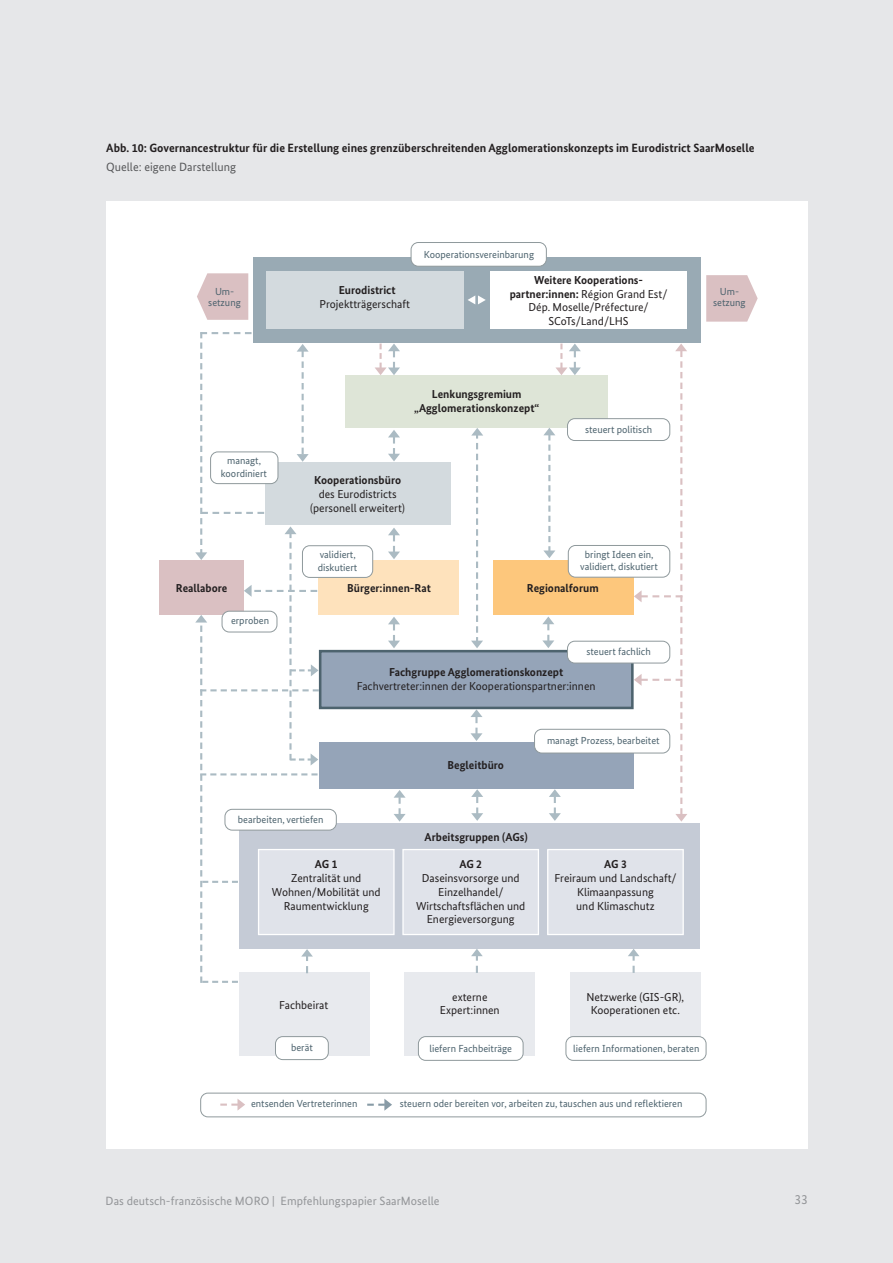
<style>
.page{position:relative;width:893px;height:1263px;background:#e6e7e9}
.page>*{position:absolute;margin:0;border:0;box-sizing:border-box;transform-origin:0 0}
.t1{font:13.5px "Bundes Sans";color:#939598}
.Überschrift_Abbildun{font:700 12px "Bundes Sans";color:#231f20}
.t2{font:12px "Bundes Sans";letter-spacing:.005em;color:#939598}
.Überschrift_Abbildun-2{font:12px "Bundes Sans";color:#57585a}
.t3{font:11.55px/13.8px "Bundes Sans";color:#231f20;text-align:center}
.t4{font:700 11.55px/13.8px "Bundes Sans";color:#231f20;text-align:center}
.t5{font:10.2px/12.3px "Bundes Sans";color:#4d636e;text-align:center}
.s1{font-weight:700}
</style>
<div class="page">
<div style="left:106px;top:201px;width:702px;height:947px;background:#fff"></div>
<div style="left:239px;top:972px;width:131px;height:83px;background:#e8eaee"></div>
<div style="left:405px;top:972px;width:130px;height:83px;background:#e8eaee"></div>
<div style="left:570px;top:972px;width:130px;height:83px;background:#e8eaee"></div>
<div style="left:253px;top:257px;width:448px;height:85px;background:#99aab4"></div>
<div style="left:266px;top:271px;width:197px;height:58px;background:#d3dade"></div>
<div style="left:490px;top:271px;width:196px;height:58px;background:#fff"></div>
<svg style="left:468px;top:295px;width:18px;height:9px"></svg>
<svg style="left:197px;top:273px;width:51px;height:47px;background:#dec6c8"></svg>
<svg style="left:706px;top:275px;width:52px;height:47px;background:#dec7c9"></svg>
<div style="left:493px;top:560px;width:141px;height:55px;background:#fdc77c"></div>
<div style="left:318px;top:560px;width:141px;height:55px;background:#fee2bc"></div>
<div style="left:320px;top:651px;width:312px;height:57px;background:#95a4b8"></div>
<div style="left:319px;top:650px;width:315px;height:59px;border:3px solid #4d636e"></div>
<div style="left:265px;top:462px;width:185px;height:63px;background:#d3dade"></div>
<div style="left:239px;top:823px;width:461px;height:125px;background:#c5cbd6"></div>
<div style="left:259px;top:849px;width:135px;height:85px;background:#e0e3ea"></div>
<div style="left:258px;top:849px;width:137px;height:86px;border:1px solid #fff"></div>
<div style="left:403px;top:849px;width:135px;height:85px;background:#e0e3ea"></div>
<div style="left:402px;top:849px;width:137px;height:86px;border:1px solid #fff"></div>
<div style="left:548px;top:849px;width:135px;height:85px;background:#e0e3ea"></div>
<div style="left:547px;top:849px;width:137px;height:86px;border:1px solid #fff"></div>
<div style="left:319px;top:742px;width:315px;height:46px;background:#95a4b8"></div>
<div style="left:275px;top:1036px;width:53px;height:23px;background:#fff;border-radius:7px"></div>
<div style="left:275px;top:1036px;width:54px;height:24px;border:1px solid #8f999c;border-radius:7px"></div>
<div style="left:225px;top:809px;width:111px;height:21px;background:#fff;border-radius:7px"></div>
<div style="left:224px;top:809px;width:113px;height:22px;border:1px solid #8f999c;border-radius:7px"></div>
<div style="left:159px;top:560px;width:85px;height:55px;background:#dac0c2"></div>
<div style="left:302px;top:546px;width:71px;height:31px;background:#fff;border-radius:7px"></div>
<div style="left:302px;top:545px;width:71px;height:33px;border:1px solid #8f999c;border-radius:7px"></div>
<div style="left:534px;top:729px;width:136px;height:24px;background:#fff;border-radius:7px"></div>
<div style="left:534px;top:729px;width:136px;height:24px;border:1px solid #8f999c;border-radius:7px"></div>
<div style="left:568px;top:545px;width:102px;height:32px;background:#fff;border-radius:7px"></div>
<div style="left:568px;top:545px;width:102px;height:33px;border:1px solid #8f999c;border-radius:7px"></div>
<div style="left:346px;top:376px;width:262px;height:52px;background:#dee5d7"></div>
<div style="left:567px;top:419px;width:103px;height:21px;background:#fff;border-radius:7px"></div>
<div style="left:567px;top:418px;width:103px;height:23px;border:1px solid #8f999c;border-radius:7px"></div>
<div style="left:567px;top:641px;width:103px;height:22px;background:#fff;border-radius:7px"></div>
<div style="left:567px;top:641px;width:103px;height:22px;border:1px solid #8f999c;border-radius:7px"></div>
<div style="left:411px;top:242px;width:135px;height:24px;background:#fff;border-radius:7px"></div>
<div style="left:411px;top:242px;width:136px;height:25px;border:1px solid #8f999c;border-radius:7px"></div>
<svg style="left:388px;top:430px;width:12px;height:31px"></svg>
<svg style="left:388px;top:528px;width:12px;height:31px"></svg>
<svg style="left:388px;top:617px;width:12px;height:31px"></svg>
<svg style="left:470px;top:709px;width:12px;height:32px"></svg>
<svg style="left:394px;top:790px;width:12px;height:32px"></svg>
<svg style="left:471px;top:789px;width:12px;height:32px"></svg>
<svg style="left:549px;top:789px;width:12px;height:32px"></svg>
<svg style="left:542px;top:616px;width:12px;height:32px"></svg>
<svg style="left:555px;top:344px;width:26px;height:31px"></svg>
<svg style="left:375px;top:344px;width:25px;height:31px"></svg>
<svg style="left:543px;top:428px;width:12px;height:130px"></svg>
<svg style="left:471px;top:428px;width:12px;height:220px"></svg>
<svg style="left:634px;top:344px;width:53px;height:478px"></svg>
<svg style="left:195px;top:332px;width:124px;height:651px"></svg>
<svg style="left:471px;top:949px;width:12px;height:24px"></svg>
<svg style="left:628px;top:949px;width:11px;height:24px"></svg>
<div style="left:566px;top:1036px;width:140px;height:24px;background:#fff;border-radius:7px"></div>
<div style="left:565px;top:1036px;width:142px;height:25px;border:1px solid #8f999c;border-radius:7px"></div>
<div style="left:418px;top:1036px;width:105px;height:24px;background:#fff;border-radius:7px"></div>
<div style="left:418px;top:1036px;width:106px;height:25px;border:1px solid #8f999c;border-radius:7px"></div>
<div style="left:200px;top:1092px;width:506px;height:25px;border:1px solid #8f999c;border-radius:7px"></div>
<svg style="left:220px;top:1099px;width:25px;height:11px"></svg>
<svg style="left:367px;top:1099px;width:25px;height:12px"></svg>
<p class="Überschrift_Abbildun" style="left:106px;top:140px;width:650px">Abb. 10: Governancestruktur für die Erstellung eines grenzüberschreitenden Agglomerationskonzepts im Eurodistrict SaarMoselle</p>
<p class="Überschrift_Abbildun-2" style="left:106px;top:160px;width:131px">Quelle: eigene Darstellung</p>
<p class="t3" style="left:118px;top:145px;width:212px">Struktur im Rahmen eines Interreg-Projektes</p>
<p class="t5" style="left:208px;top:287px;width:34px;line-height:10.2px">Um&shy;setzung</p>
<p class="t5" style="left:221px;top:455px;width:48px">managt, koordiniert</p>
<p class="t4" style="left:176px;top:581px;width:53px">Reallabore</p>
<p class="t5" style="left:231px;top:614px;width:40px">erproben</p>
<p class="t5" style="left:424px;top:248px;width:112px">Kooperationsvereinbarung</p>
<p class="t3" style="left:320px;top:283px;width:92px"><span class="s1">Eurodistrict<br></span>Projektträgerschaft</p>
<p class="t3" style="left:510px;top:273px;width:159px"><span class="s1">Weitere Kooperations&shy;partner:innen:</span> Région Grand Est/<br>Dép. Moselle/Préfecture/<br>SCoTs/Land/LHS</p>
<p class="t4" style="left:414px;top:387px;width:127px">Lenkungsgremium „Agglomerationskonzept“</p>
<p class="t3" style="left:310px;top:473px;width:96px"><span class="s1">Kooperationsbüro </span>des Eurodistricts (personell erweitert)</p>
<p class="t5" style="left:318px;top:549px;width:41px;text-align:left">validiert, diskutiert</p>
<p class="t5" style="left:585px;top:423px;width:69px">steuert politisch</p>
<p class="t5" style="left:580px;top:548px;width:79px">bringt Ideen ein, validiert, diskutiert</p>
<p class="t4" style="left:347px;top:581px;width:85px">Bürger:innen-Rat</p>
<p class="t4" style="left:527px;top:581px;width:73px">Regionalforum</p>
<p class="t5" style="left:586px;top:645px;width:66px">steuert fachlich</p>
<p class="t3" style="left:357px;top:665px;width:240px"><span class="s1">Fachgruppe Agglomerationskonzept<br></span>Fachvertreter:innen der Kooperationspartner:innen</p>
<p class="t4" style="left:448px;top:758px;width:58px">Begleitbüro</p>
<p class="t5" style="left:547px;top:734px;width:114px">managt Prozess, bearbeitet</p>
<p class="t5" style="left:238px;top:813px;width:87px">bearbeiten, vertiefen</p>
<p class="t4" style="left:425px;top:830px;width:105px">Arbeitsgruppen (AGs)</p>
<p class="t3" style="left:272px;top:857px;width:110px"><span class="s1">AG 1<br></span>Zentralität und<br>Wohnen/Mobilität und<br>Raumentwicklung</p>
<p class="t3" style="left:416px;top:857px;width:111px"><span class="s1">AG 2<br></span>Daseinsvorsorge und<br>Einzelhandel/<br>Wirtschaftsflächen und<br>Energieversorgung</p>
<p class="t3" style="left:554px;top:857px;width:124px"><span class="s1">AG 3<br></span>Freiraum und Landschaft/<br>Klimaanpassung<br>und Klimaschutz</p>
<p class="t5" style="left:713px;top:287px;width:34px;line-height:10.2px">Um&shy;setzung</p>
<p class="t3" style="left:279px;top:998px;width:51px">Fachbeirat</p>
<p class="t5" style="left:291px;top:1041px;width:23px">berät</p>
<p class="t3" style="left:440px;top:990px;width:61px">externe<br>Expert:innen</p>
<p class="t3" style="left:586px;top:990px;width:99px">Netzwerke (GIS-GR),<br>Kooperationen etc.</p>
<p class="t5" style="left:429px;top:1042px;width:84px">liefern Fachbeiträge</p>
<p class="t5" style="left:573px;top:1042px;width:128px">liefern Informationen, beraten</p>
<p class="t5" style="left:251px;top:1097px;width:108px">entsenden Vertreterinnen</p>
<p class="t5" style="left:400px;top:1097px;width:284px">steuern oder bereiten vor, arbeiten zu, tauschen aus und reflektieren</p>
<p class="t2" style="left:106px;top:1193px;width:336px">Das deutsch-französische MORO | Empfehlungspapier SaarMoselle</p>
<p class="t1" style="left:794px;top:1191px;width:15px">33</p>
</div>
